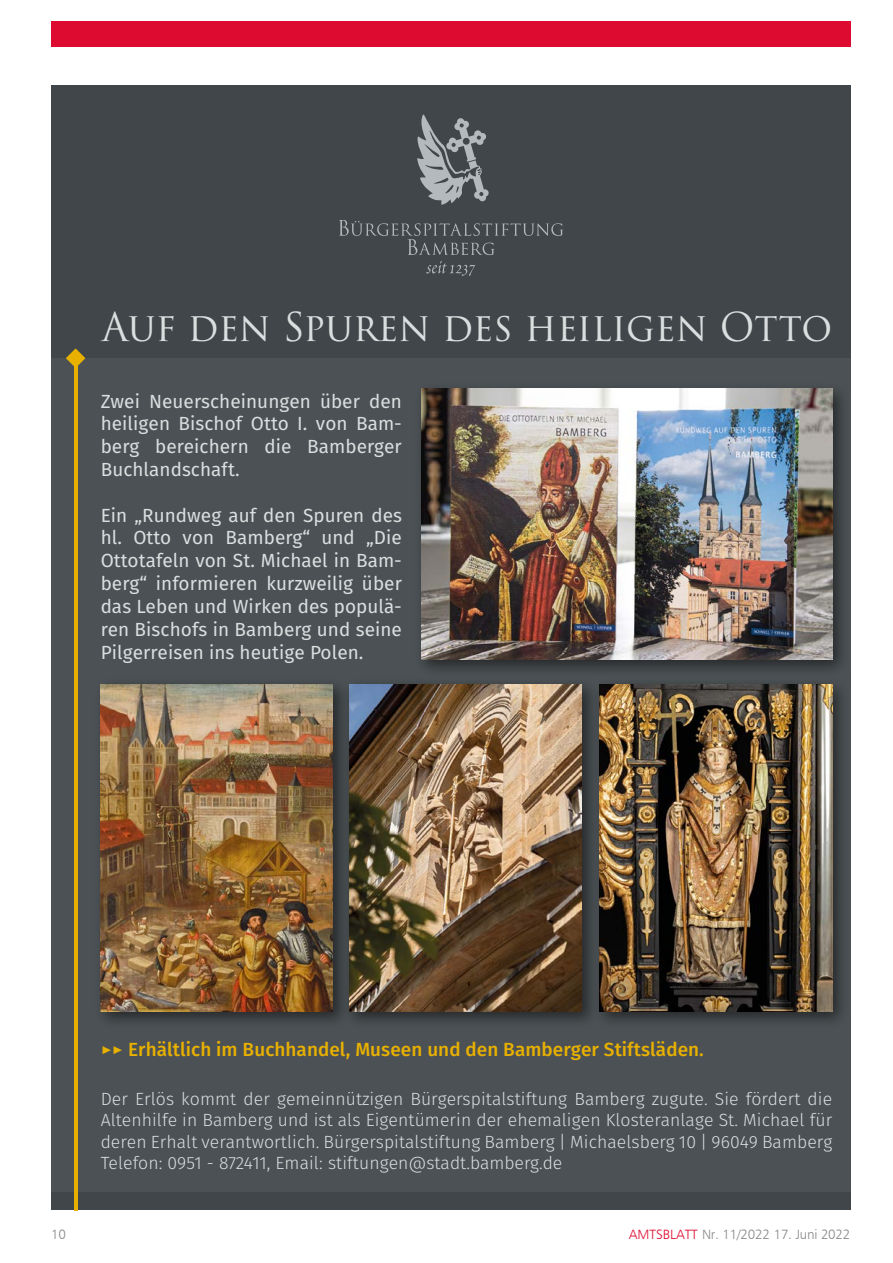
<style>
.page{position:relative;width:893px;height:1263px;background:#fff}
.page>*{position:absolute;margin:0;border:0;box-sizing:border-box;transform-origin:0 0}
.t1{font:38.85px "Trajan Pro 3";color:#dbdedf}
.t2{font:19.05px/22.8px "Fira Sans";letter-spacing:.005em;color:#dbdedf;text-align:justify}
.t3{font:500 19.05px "Fira Sans";letter-spacing:.005em;color:#e8b000}
.t4{font:300 17.7px/21.1px "Fira Sans";color:#dbdedf;text-align:justify}
.t5{font:13.5px "Humanist 777 BT Light B";letter-spacing:-.02em;color:#878787}
.s1{font-weight:400;font-size:17.1px}
.s2{color:#dd0b2f}
</style>
<div class="page">
<div style="left:51px;top:21px;width:799px;height:26px;background:#dd0b2f"></div>
<div style="left:51px;top:86px;width:799px;height:1124px;background:#404649"></div>
<div style="left:51px;top:358px;width:799px;height:833px;background:#4b5154"></div>
<svg style="left:417px;top:114px;width:72px;height:91px"></svg>
<svg style="left:339px;top:220px;width:224px;height:35px"></svg>
<svg style="left:426px;top:261px;width:49px;height:15px"></svg>
<div style="left:414px;top:381px;width:436px;height:297px;background:#000;opacity:.5"></div>
<img style="left:421px;top:389px;width:411px;height:271px">
<hr style="left:74px;top:353px;width:4px;height:857px;background:#e8b000">
<svg style="left:66px;top:348px;width:19px;height:18px"></svg>
<div style="left:93px;top:676px;width:258px;height:353px;background:#000;opacity:.5"></div>
<img style="left:101px;top:684px;width:232px;height:327px">
<div style="left:342px;top:676px;width:258px;height:353px;background:#000;opacity:.5"></div>
<img style="left:349px;top:684px;width:233px;height:327px">
<div style="left:592px;top:677px;width:258px;height:353px;background:#000;opacity:.5"></div>
<img style="left:600px;top:684px;width:232px;height:327px">
<p class="t1" style="left:102px;top:301px;width:732px">Auf den Spuren des heiligen Otto</p>
<p class="t2" style="left:101px;top:389px;width:303px">Zwei Neuerscheinungen über den heiligen Bischof Otto I. von Bam&shy;berg bereichern die Bamberger Buchlandschaft.</p>
<p class="t2" style="left:101px;top:503px;width:303px">Ein „Rundweg auf den Spuren des hl. Otto von Bamberg“ und „Die Ottotafeln von St. Michael in Bam&shy;berg“ informieren kurzweilig über das Leben und Wirken des populä&shy;ren Bischofs in Bamberg und seine Pilgerreisen ins heutige Polen.</p>
<p class="t3" style="left:101px;top:1034px;width:605px"><span class="s1">►►</span> Erhältlich im Buchhandel, Museen und den Bamberger Stiftsläden.</p>
<p class="t4" style="left:101px;top:1088px;width:733px">Der Erlös kommt der gemeinnützigen Bürgerspitalstiftung Bamberg zugute. Sie fördert die Altenhilfe in Bamberg und ist als Eigentümerin der ehemaligen Klosteranlage St. Michael für deren Erhalt verantwortlich. Bürgerspitalstiftung Bamberg | Michaelsberg 10 | 96049 Bamberg Telefon: 0951 - 872411, Email: stiftungen@stadt.bamberg.de</p>
<p class="t5" style="left:51px;top:1226px;width:17px">10</p>
<p class="t5" style="left:629px;top:1226px;width:223px"><span class="s2">AMTSBLATT</span> Nr. 11/2022 17. Juni 2022</p>
</div>
